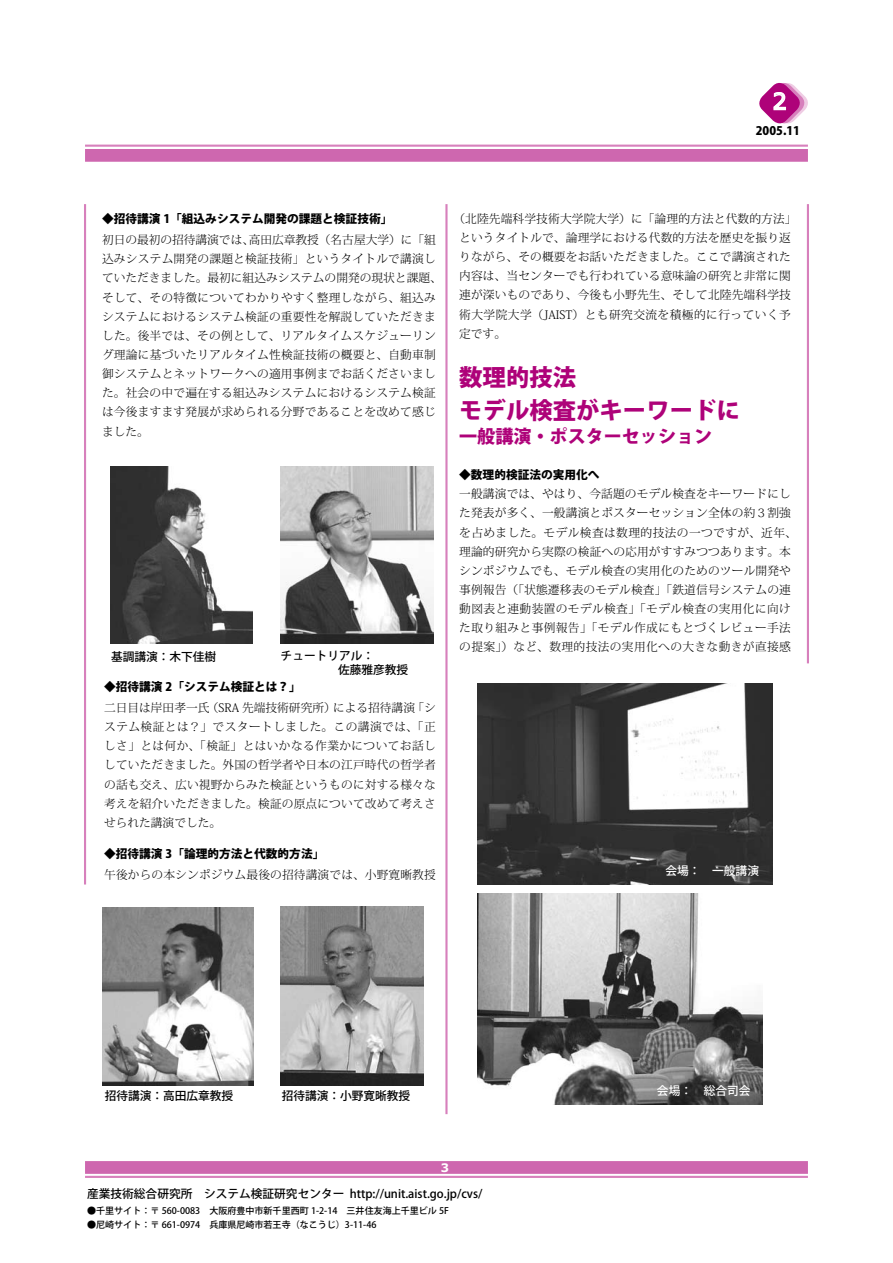
<style>
.page{position:relative;width:893px;height:1263px;background:#fff}
.page>*{position:absolute;margin:0;border:0;box-sizing:border-box;transform-origin:0 0}
.t1{font:800 23.4px/33px "Koz Go Pro";color:#ae0279}
.t2{font:22.5px "Verdana";color:#fff}
.t3{font:800 18px "Koz Go Pro";color:#ae0279}
.t4{font:300 11.7px/19.2px "Koz Min Pro";letter-spacing:.015em;color:#000}
.t5{font:500 11.7px/13.8px "Koz Go Pro";color:#000}
.t6{font:800 11.7px "Koz Go Pro";color:#000}
.t7{font:500 11.7px "Koz Go Pro";color:#fff}
.t8{font:700 11.7px "Verdana";color:#fff}
.t9{font:500 9px "Koz Go Pro";color:#000}
</style>
<div class="page">
<div style="left:85px;top:1161px;width:723px;height:13px;background:#ce67af"></div>
<svg style="left:759px;top:82px;width:49px;height:42px"></svg>
<hr style="left:445px;top:204px;width:3px;height:910px;background:#d780bc">
<hr style="left:84px;top:204px;width:2px;height:680px;background:#d780bc">
<hr style="left:807px;top:204px;width:2px;height:459px;background:#d780bc">
<div style="left:85px;top:149px;width:723px;height:13px;background:#ce67af"></div>
<hr style="left:85px;top:145px;width:723px;height:2px;background:#d780bc">
<hr style="left:85px;top:1176px;width:723px;height:2px;background:#d780bc">
<img style="left:477px;top:893px;width:285px;height:211px">
<img style="left:477px;top:684px;width:295px;height:200px">
<img style="left:111px;top:466px;width:142px;height:178px">
<img style="left:281px;top:466px;width:153px;height:178px">
<img style="left:102px;top:908px;width:151px;height:177px">
<img style="left:281px;top:907px;width:143px;height:178px">
<h2 class="t2" style="left:772px;top:87px;width:16px">2</h2>
<p class="t6" style="left:756px;top:123px;width:46px">2005.11</p>
<p class="t6" style="left:102px;top:211px;width:292px">◆招待講演 1「組込みシステム開発の課題と検証技術」</p>
<p class="t4" style="left:102px;top:230px;width:341px">初日の最初の招待講演では、高田広章教授（名古屋大学）に「組込みシステム開発の課題と検証技術」というタイトルで講演していただきました。最初に組込みシステムの開発の現状と課題、そして、その特徴についてわかりやすく整理しながら、組込みシステムにおけるシステム検証の重要性を解説していただきました。後半では、その例として、リアルタイムスケジューリング理論に基づいたリアルタイム性検証技術の概要と、自動車制御システムとネットワークへの適用事例までお話くださいました。社会の中で遍在する組込みシステムにおけるシステム検証は今後ますます発展が求められる分野であることを改めて感じました。</p>
<p class="t5" style="left:111px;top:650px;width:107px">基調講演：木下佳樹</p>
<p class="t5" style="left:338px;top:649px;width:72px;text-indent:-57px">チュートリアル：<br>佐藤雅彦教授</p>
<p class="t6" style="left:104px;top:679px;width:198px">◆招待講演 2「システム検証とは？」</p>
<p class="t4" style="left:104px;top:698px;width:333px;text-align:justify">二日目は岸田孝一氏（SRA 先端技術研究所）による招待講演「システム検証とは？」でスタートしました。この講演では、「正しさ」とは何か、「検証」とはいかなる作業かについてお話ししていただきました。外国の哲学者や日本の江戸時代の哲学者の話も交え、広い視野からみた検証というものに対する様々な考えを紹介いただきました。検証の原点について改めて考えさせられた講演でした。</p>
<p class="t6" style="left:104px;top:846px;width:222px">◆招待講演 3「論理的方法と代数的方法」</p>
<p class="t4" style="left:104px;top:864px;width:333px">午後からの本シンポジウム最後の招待講演では、小野寛晰教授</p>
<p class="t4" style="left:459px;top:209px;width:339px;text-indent:-6px">（北陸先端科学技術大学院大学）に「論理的方法と代数的方法」というタイトルで、論理学における代数的方法を歴史を振り返りながら、その概要をお話いただきました。ここで講演された内容は、当センターでも行われている意味論の研究と非常に関連が深いものであり、今後も小野先生、そして北陸先端科学技術大学院大学（JAIST）とも研究交流を積極的に行っていく予定です。</p>
<h1 class="t1" style="left:459px;top:363px;width:282px">数理的技法<br>モデル検査がキーワードに</h1>
<h3 class="t3" style="left:459px;top:424px;width:254px">一般講演・ポスターセッション</h3>
<p class="t6" style="left:459px;top:467px;width:142px">◆数理的検証法の実用化へ</p>
<p class="t4" style="left:459px;top:484px;width:339px">一般講演では、やはり、今話題のモデル検査をキーワードにした発表が多く、一般講演とポスターセッション全体の約３割強を占めました。モデル検査は数理的技法の一つですが、近年、理論的研究から実際の検証への応用がすすみつつあります。本シンポジウムでも、モデル検査の実用化のためのツール開発や事例報告（「状態遷移表のモデル検査」「鉄道信号システムの連動図表と連動装置のモデル検査」「モデル検査の実用化に向けた取り組みと事例報告」「モデル作成にもとづくレビュー手法の提案」）など、数理的技法の実用化への大きな動きが直接感</p>
<p class="t7" style="left:665px;top:863px;width:95px">会場：　一般講演</p>
<p class="t5" style="left:105px;top:1089px;width:130px">招待講演：高田広章教授</p>
<p class="t5" style="left:282px;top:1089px;width:130px">招待講演：小野寛晰教授</p>
<p class="t8" style="left:441px;top:1160px;width:10px">3</p>
<p class="t7" style="left:657px;top:1083px;width:95px">会場：　総合司会</p>
<p class="t5" style="left:87px;top:1187px;width:397px">産業技術総合研究所　システム検証研究センター http://unit.aist.go.jp/cvs/</p>
<p class="t9" style="left:87px;top:1205px;width:363px">●千里サイト：〒 560-0083　大阪府豊中市新千里西町 1-2-14　三井住友海上千里ビル 5F</p>
<p class="t9" style="left:87px;top:1219px;width:300px">●尼崎サイト：〒 661-0974　兵庫県尼崎市若王寺（なこうじ）3-11-46　</p>
</div>
